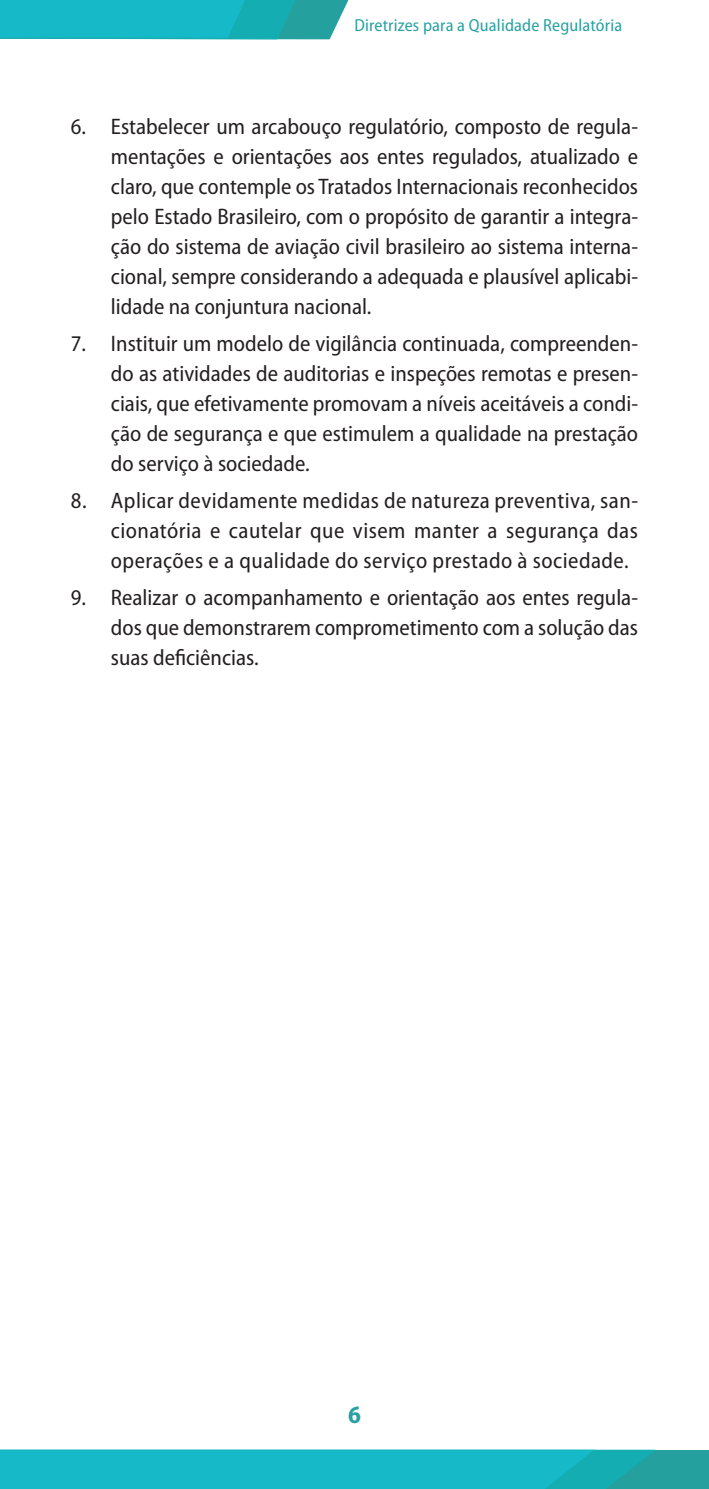
<style>
.page{position:relative;width:709px;height:1489px;background:#fff}
.page>*{position:absolute;margin:0;border:0;box-sizing:border-box;transform-origin:0 0}
.t1{font:700 semi-condensed 25px "Myriad Pro";color:#28a1a0}
.t2{font:semi-condensed 22.5px/30px "Myriad Pro";color:#231f20;text-align:justify}
.t3{font:semi-condensed 17.5px "Myriad Pro";letter-spacing:.01em;color:#28a1a0}
</style>
<div class="page">
<div style="left:0;top:1449px;width:709px;height:39px;background:#24a19f"></div>
<svg style="left:0;top:1449px;width:655px;height:39px;background:#18b7c5"></svg>
<svg style="left:0;top:0;width:349px;height:39px;background:#1db5bf"></svg>
<p class="t3" style="left:354px;top:14px;width:269px">Diretrizes para a Qualidade Regulatória</p>
<p class="t2" style="left:111px;top:111px;width:528px;text-indent:-40px">6. Estabelecer um arcabouço regulatório, composto de regula&shy;mentações e orientações aos entes regulados, atualizado e claro, que contemple os Tratados Internacionais reconhecidos pelo Estado Brasileiro, com o propósito de garantir a integra&shy;ção do sistema de aviação civil brasileiro ao sistema interna&shy;cional, sempre considerando a adequada e plausível aplicabi&shy;lidade na conjuntura nacional.</p>
<p class="t2" style="left:111px;top:328px;width:528px;text-indent:-40px">7. Instituir um modelo de vigilância continuada, compreenden&shy;do as atividades de auditorias e inspeções remotas e presen&shy;ciais, que efetivamente promovam a níveis aceitáveis a condi&shy;ção de segurança e que estimulem a qualidade na prestação do serviço à sociedade.</p>
<p class="t2" style="left:111px;top:485px;width:528px;text-indent:-40px">8. Aplicar devidamente medidas de natureza preventiva, san&shy;cionatória e cautelar que visem manter a segurança das operações e a qualidade do serviço prestado à sociedade.</p>
<p class="t2" style="left:111px;top:582px;width:528px;text-indent:-40px">9. Realizar o acompanhamento e orientação aos entes regula&shy;dos que demonstrarem comprometimento com a solução das suas deficiências.</p>
<p class="t1" style="left:348px;top:1398px;width:14px">6</p>
</div>
